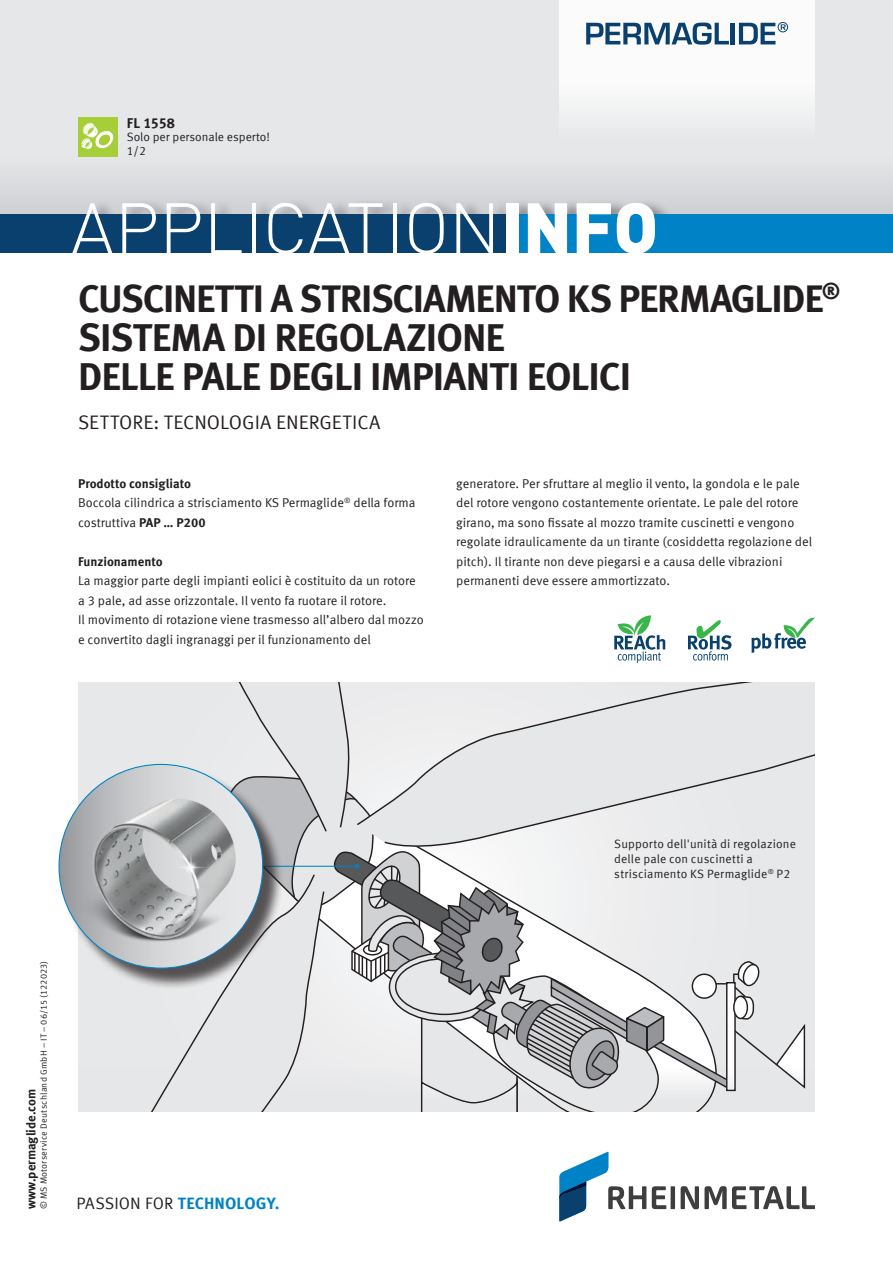
<style>
.page{position:relative;width:893px;height:1263px;background:#fff}
.page>*{position:absolute;margin:0;border:0;box-sizing:border-box;transform-origin:0 0}
.t1{font:300 70.5px "DIN Pro";color:#fff}
.t2{font:700 39px/39px "Meta Offc Pro";letter-spacing:-.025em;color:#231f20}
.t3{font:700 38.7px "Meta Offc Pro";letter-spacing:-.035em;color:#231f20}
.t4{font:19.5px "Meta Offc Pro Norm";color:#231f20}
.t5{font:700 16.5px "Meta Offc Pro";letter-spacing:.005em;color:#0082c7}
.t6{font:700 14.25px "Meta Offc Pro";letter-spacing:-.01em;color:#231f20}
.t7{font:12.75px/19.5px "Meta Offc Pro Norm";color:#231f20}
.t8{font:700 12.75px "Meta Offc Pro";color:#231f20}
.t9{font:700 12.75px "Meta OFC";letter-spacing:-.005em;color:#231f20}
.t10{font:12px/14.7px "Meta Offc Pro Norm";letter-spacing:.01em;color:#231f20}
.t11{font:9px "Meta Offc Pro Norm";letter-spacing:.02em;color:#231f20}
.s1{font-weight:900}
.s2{font-family:"Meta Offc Pro";font-weight:700}
.s3{font-family:"Meta Offc Pro Norm";font-weight:400;color:#231f20}
</style>
<div class="page">
<div style="left:0;top:0;width:893px;height:224px;background:#e6e7e9"></div>
<div style="left:0;top:156px;width:893px;height:58px;background:#dcdde0"></div>
<div style="left:75px;top:198px;width:600px;height:16px;background:#231f20;opacity:.4"></div>
<div style="left:0;top:214px;width:893px;height:39px;background:#09406e"></div>
<div style="left:507px;top:214px;width:386px;height:39px;background:#0082c7"></div>
<div style="left:78px;top:117px;width:39px;height:39px;background:#a6ce39"></div>
<svg style="left:81px;top:122px;width:33px;height:28px"></svg>
<div style="left:559px;top:0;width:256px;height:142px;background:linear-gradient(to bottom,#fff,#edeeef)"></div>
<svg style="left:586px;top:22px;width:143px;height:23px;background:#89a3b8"></svg>
<hr style="left:731px;top:23px;width:4px;height:21px;background:#09406e">
<svg style="left:739px;top:22px;width:49px;height:22px"></svg>
<svg style="left:559px;top:1151px;width:256px;height:70px"></svg>
<svg style="left:78px;top:682px;width:737px;height:430px;background:#e0e1e2"></svg>
<svg style="left:136px;top:683px;width:670px;height:384px"></svg>
<div style="left:61px;top:767px;width:223px;height:222px;background:#231f20;opacity:.75"></div>
<svg style="left:59px;top:764px;width:204px;height:204px;background:#aebac1"></svg>
<img style="left:79px;top:782px;width:177px;height:177px">
<svg style="left:688px;top:620px;width:43px;height:40px"></svg>
<svg style="left:751px;top:618px;width:64px;height:35px"></svg>
<svg style="left:614px;top:615px;width:51px;height:48px"></svg>
<p class="t6" style="left:127px;top:112px;width:50px">FL 1558</p>
<p class="t10" style="left:127px;top:143px;width:21px">1/2</p>
<p class="t10" style="left:127px;top:129px;width:145px">Solo per personale esperto!</p>
<h1 class="t1" style="left:71px;top:175px;width:589px">APPLICATION<span class="s1">INFO</span></h1>
<h3 class="t3" style="left:78px;top:268px;width:764px">CUSCINETTI A STRISCIAMENTO KS PERMAGLIDE<sup>®</sup></h3>
<h2 class="t2" style="left:78px;top:315px;width:555px">SISTEMA DI REGOLAZIONE<br>DELLE PALE DEGLI IMPIANTI EOLICI</h2>
<h3 class="t4" style="left:78px;top:408px;width:304px">SETTORE: TECNOLOGIA ENERGETICA</h3>
<p class="t8" style="left:78px;top:473px;width:114px">Prodotto consigliato</p>
<p class="t7" style="left:78px;top:492px;width:339px">Boccola cilindrica a strisciamento KS Permaglide<sup>®</sup> della forma costruttiva <span class="s2">PAP … P200</span></p>
<p class="t9" style="left:78px;top:553px;width:86px">Funzionamento</p>
<p class="t7" style="left:78px;top:570px;width:347px">La maggior parte degli impianti eolici è costituito da un rotore a 3 pale, ad asse orizzontale. Il vento fa ruotare il rotore.<br>Il movimento di rotazione viene trasmesso all’albero dal mozzo e convertito dagli ingranaggi per il funzionamento del</p>
<p class="t7" style="left:456px;top:472px;width:357px">generatore. Per sfruttare al meglio il vento, la gondola e le pale del rotore vengono costantemente orientate. Le pale del rotore girano, ma sono fissate al mozzo tramite cuscinetti e vengono regolate idraulicamente da un tirante (cosiddetta regolazione del pitch). Il tirante non deve piegarsi e a causa delle vibrazioni permanenti deve essere ammortizzato.</p>
<p class="t11" style="left:37px;top:1209px;width:250px;rotate:-90deg">© MS Motorservice Deutschland GmbH – IT – 06/15 (122023)</p>
<p class="t8" style="left:21px;top:1209px;width:122px;rotate:-90deg">www.permaglide.com</p>
<p class="t5" style="left:76px;top:1190px;width:205px"><span class="s3">PASSION FOR</span> TECHNOLOGY.</p>
<p class="t10" style="left:614px;top:836px;width:183px">Supporto dell'unità di regolazione delle pale con cuscinetti a strisciamento KS Permaglide<sup>®</sup> P2</p>
</div>
